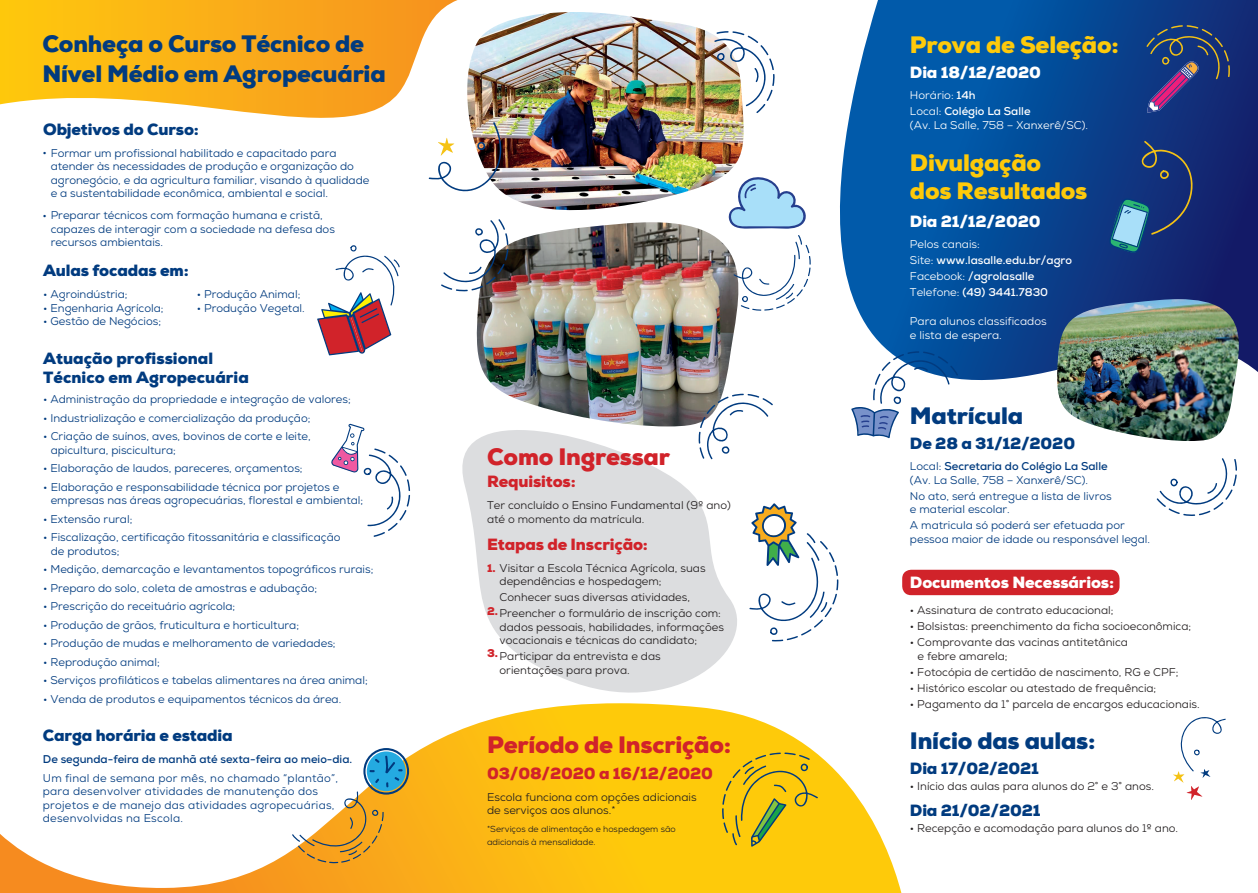
<style>
.page{position:relative;width:1258px;height:893px;background:#fff}
.page>*{position:absolute;margin:0;border:0;box-sizing:border-box;transform-origin:0 0}
.t1{font:900 23.75px/30px "Nexa";letter-spacing:-.01em;color:#013b7f}
.t2{font:900 23.75px/27.5px "Nexa";letter-spacing:-.01em;color:#feca0a}
.t3{font:900 23.75px "Nexa";letter-spacing:-.01em;color:#d1232a}
.t4{font:900 16.25px/18.8px "Nexa";letter-spacing:-.01em;color:#013b7f}
.t5{font:900 16.25px "Nexa";letter-spacing:-.01em;color:#d1232a}
.t6{font:900 16.25px "Nexa";letter-spacing:-.01em;color:#fff}
.t7{font:11.25px/13.5px "Nexa";color:#013b7f}
.t8{font:11.25px/13.5px "Nexa";color:#231f20}
.t9{font:11.25px/13.5px "Nexa";letter-spacing:.02em;color:#013b7f}
.t10{font:700 11.25px/16px "Nexa";color:#fff}
.t11{font:11.25px/13.5px "Nexa";color:#fff}
.t12{font:700 11.25px "Nexa";color:#013b7f}
.t13{font:900 11.25px "Nexa";color:#d1232a}
.t14{font:8.75px/12.5px "Nexa";color:#231f20}
.s1{font-family:"Myriad Pro"}
.s2{font-weight:900;color:#d1232a}
.s3{font-weight:400}
.s4{font-weight:700}
</style>
<div class="page">
<svg style="left:0;top:723px;width:901px;height:170px"></svg>
<svg style="left:840px;top:0;width:418px;height:439px;background:#1d579e"></svg>
<svg style="left:0;top:0;width:458px;height:118px"></svg>
<svg style="left:317px;top:245px;width:83px;height:110px"></svg>
<svg style="left:292px;top:748px;width:117px;height:115px"></svg>
<svg style="left:722px;top:752px;width:96px;height:95px;background:#e2bc16"></svg>
<svg style="left:1109px;top:141px;width:83px;height:112px;background:#274a82"></svg>
<svg style="left:440px;top:426px;width:325px;height:298px;fill:#dcdddf"></svg>
<div style="left:902px;top:570px;width:217px;height:25px;background:#d1232a;border-radius:9px"></div>
<svg style="left:851px;top:351px;width:107px;height:87px"></svg>
<svg style="left:1173px;top:717px;width:53px;height:83px"></svg>
<img style="left:476px;top:222px;width:268px;height:204px">
<svg style="left:698px;top:394px;width:75px;height:66px"></svg>
<img style="left:467px;top:12px;width:277px;height:199px">
<img style="left:714px;top:31px;width:61px;height:83px">
<svg style="left:331px;top:424px;width:79px;height:113px"></svg>
<svg style="left:749px;top:503px;width:89px;height:138px"></svg>
<img style="left:1055px;top:299px;width:202px;height:142px">
<svg style="left:1156px;top:458px;width:81px;height:58px"></svg>
<img style="left:428px;top:122px;width:75px;height:71px">
<svg style="left:733px;top:235px;width:78px;height:76px"></svg>
<svg style="left:728px;top:174px;width:78px;height:55px"></svg>
<svg style="left:1146px;top:25px;width:84px;height:88px;background:#2f3d79"></svg>
<svg style="left:441px;top:219px;width:67px;height:72px"></svg>
<h1 class="t1" style="left:42px;top:29px;width:345px">Conheça o Curso Técnico de<br>Nível Médio em Agropecuária</h1>
<h2 class="t4" style="left:43px;top:120px;width:157px">Objetivos do Curso:</h2>
<p class="t7" style="left:43px;top:146px;width:295px"><span class="s1">•</span> Formar um profissional habilitado e capacitado para</p>
<p class="t7" style="left:51px;top:160px;width:320px">atender às necessidades de produção e organização do agronegócio, e da agricultura familiar, visando à qualidade e a sustentabilidade econômica, ambiental e social.</p>
<p class="t7" style="left:43px;top:209px;width:281px"><span class="s1">•</span> Preparar técnicos com formação humana e cristã,</p>
<p class="t7" style="left:51px;top:222px;width:286px">capazes de interagir com a sociedade na defesa dos recursos ambientais.</p>
<h2 class="t4" style="left:43px;top:261px;width:147px">Aulas focadas em:</h2>
<p class="t7" style="left:43px;top:287px;width:86px">• Agroindústria;</p>
<p class="t7" style="left:43px;top:301px;width:122px">• Engenharia Agrícola;</p>
<p class="t7" style="left:43px;top:314px;width:119px">• Gestão de Negócios;</p>
<p class="t7" style="left:197px;top:287px;width:105px">• Produção Animal;</p>
<p class="t7" style="left:197px;top:301px;width:110px">• Produção Vegetal.</p>
<h2 class="t4" style="left:43px;top:349px;width:207px">Atuação profissional<br>Técnico em Agropecuária</h2>
<p class="t7" style="left:43px;top:392px;width:309px">• Administração da propriedade e integração de valores;</p>
<p class="t7" style="left:43px;top:411px;width:269px">• Industrialização e comercialização da produção;</p>
<p class="t7" style="left:51px;top:429px;width:262px;text-indent:-8px">• Criação de suínos, aves, bovinos de corte e leite, apicultura, piscicultura;</p>
<p class="t7" style="left:43px;top:461px;width:261px">• Elaboração de laudos, pareceres, orçamentos;</p>
<p class="t7" style="left:51px;top:480px;width:314px;text-indent:-8px">• Elaboração e responsabilidade técnica por projetos e empresas nas áreas agropecuárias, florestal e ambiental;</p>
<p class="t7" style="left:43px;top:512px;width:91px">• Extensão rural;</p>
<p class="t7" style="left:51px;top:530px;width:291px;text-indent:-8px">• Fiscalização, certificação fitossanitária e classificação de produtos;</p>
<p class="t7" style="left:43px;top:562px;width:332px">• Medição, demarcação e levantamentos topográficos rurais;</p>
<p class="t7" style="left:43px;top:581px;width:276px">• Preparo do solo, coleta de amostras e adubação;</p>
<p class="t7" style="left:43px;top:599px;width:194px">• Prescrição do receituário agrícola;</p>
<p class="t7" style="left:43px;top:618px;width:257px">• Produção de grãos, fruticultura e horticultura;</p>
<p class="t7" style="left:43px;top:636px;width:294px">• Produção de mudas e melhoramento de variedades;</p>
<p class="t7" style="left:43px;top:655px;width:118px">• Reprodução animal;</p>
<p class="t7" style="left:43px;top:673px;width:326px">• Serviços profiláticos e tabelas alimentares na área animal;</p>
<p class="t7" style="left:43px;top:692px;width:300px">• Venda de produtos e equipamentos técnicos da área.</p>
<h2 class="t4" style="left:43px;top:726px;width:191px">Carga horária e estadia</h2>
<p class="t12" style="left:43px;top:752px;width:311px">De segunda-feira de manhã até sexta-feira ao meio-dia.</p>
<p class="t9" style="left:43px;top:771px;width:297px">Um final de semana por mês, no chamado “plantão”, para desenvolver atividades de manutenção dos projetos e de manejo das atividades agropecuárias, desenvolvidas na Escola.</p>
<h1 class="t3" style="left:487px;top:441px;width:184px">Como Ingressar</h1>
<p class="t8" style="left:487px;top:499px;width:245px">Ter concluído o Ensino Fundamental (9º ano) até o momento da matrícula.</p>
<h2 class="t5" style="left:487px;top:534px;width:162px">Etapas de Inscrição:</h2>
<p class="t8" style="left:500px;top:561px;width:208px;text-indent:-12px"><span class="s2">1.</span> Visitar a Escola Técnica Agrícola, suas dependências e hospedagem;</p>
<p class="t8" style="left:500px;top:589px;width:223px;line-height:16px">Conhecer suas diversas atividades,<br>Preencher o formulário de inscrição com:</p>
<p class="t8" style="left:500px;top:620px;width:226px">dados pessoais, habilidades, informações vocacionais e técnicas do candidato;</p>
<p class="t8" style="left:500px;top:650px;width:163px">Participar da entrevista e das orientações para prova.</p>
<h2 class="t5" style="left:487px;top:471px;width:90px">Requisitos:</h2>
<p class="t13" style="left:487px;top:604px;width:12px">2.</p>
<p class="t13" style="left:487px;top:646px;width:13px">3.</p>
<h1 class="t3" style="left:487px;top:729px;width:246px">Período de Inscrição:</h1>
<h2 class="t5" style="left:487px;top:762px;width:227px">03/08/2020 a 16/12/2020</h2>
<p class="t8" style="left:487px;top:790px;width:211px">Escola funciona com opções adicionais de serviços aos alunos.*</p>
<p class="t14" style="left:487px;top:823px;width:190px">*Serviços de alimentação e hospedagem são adicionais à mensalidade.</p>
<h1 class="t2" style="left:910px;top:31px;width:210px">Prova de Seleção:</h1>
<h2 class="t6" style="left:910px;top:62px;width:133px">Dia 18/12/2020</h2>
<p class="t10" style="left:910px;top:87px;width:122px"><span class="s3">Horário:</span> 14h<br><span class="s3">Local:</span> Colégio La Salle</p>
<p class="t11" style="left:910px;top:118px;width:180px">(Av. La Salle, 758 – Xanxerê/SC).</p>
<h1 class="t2" style="left:910px;top:149px;width:179px">Divulgação dos Resultados</h1>
<h2 class="t6" style="left:910px;top:211px;width:132px">Dia 21/12/2020</h2>
<p class="t10" style="left:910px;top:236px;width:164px"><span class="s3">Pelos canais:<br>Site:</span> www.lasalle.edu.br/agro<br><span class="s3">Facebook:</span> /agrolasalle<br><span class="s3">Telefone:</span> (49) 3441.7830</p>
<p class="t11" style="left:910px;top:315px;width:138px">Para alunos classificados e lista de espera.</p>
<h1 class="t1" style="left:910px;top:401px;width:115px">Matrícula</h1>
<h2 class="t4" style="left:910px;top:434px;width:167px">De 28 a 31/12/2020</h2>
<p class="t7" style="left:910px;top:460px;width:199px">Local: <span class="s4">Secretaria do Colégio La Salle </span>(Av. La Salle, 758 – Xanxerê/SC).</p>
<p class="t7" style="left:910px;top:489px;width:203px">No ato, será entregue a lista de livros e material escolar.</p>
<p class="t7" style="left:910px;top:519px;width:242px">A matricula só poderá ser efetuada por pessoa maior de idade ou responsável legal.</p>
<h2 class="t6" style="left:910px;top:572px;width:206px">Documentos Necessários:</h2>
<p class="t8" style="left:910px;top:604px;width:205px">• Assinatura de contrato educacional;</p>
<p class="t8" style="left:910px;top:620px;width:283px">• Bolsistas: preenchimento da ficha socioeconômica;</p>
<p class="t8" style="left:917px;top:636px;width:212px;text-indent:-8px">• Comprovante das vacinas antitetânica e febre amarela;</p>
<p class="t8" style="left:910px;top:665px;width:270px">• Fotocópia de certidão de nascimento, RG e CPF;</p>
<p class="t8" style="left:910px;top:681px;width:248px">• Histórico escolar ou atestado de frequência;</p>
<p class="t8" style="left:910px;top:697px;width:291px">• Pagamento da 1° parcela de encargos educacionais.</p>
<h1 class="t1" style="left:910px;top:726px;width:187px">Início das aulas:</h1>
<h2 class="t4" style="left:910px;top:759px;width:131px">Dia 17/02/2021</h2>
<p class="t8" style="left:910px;top:780px;width:246px">• Início das aulas para alunos do 2° e 3° anos.</p>
<h2 class="t4" style="left:910px;top:801px;width:132px">Dia 21/02/2021</h2>
<p class="t8" style="left:910px;top:821px;width:270px">• Recepção e acomodação para alunos do 1º ano.</p>
</div>
